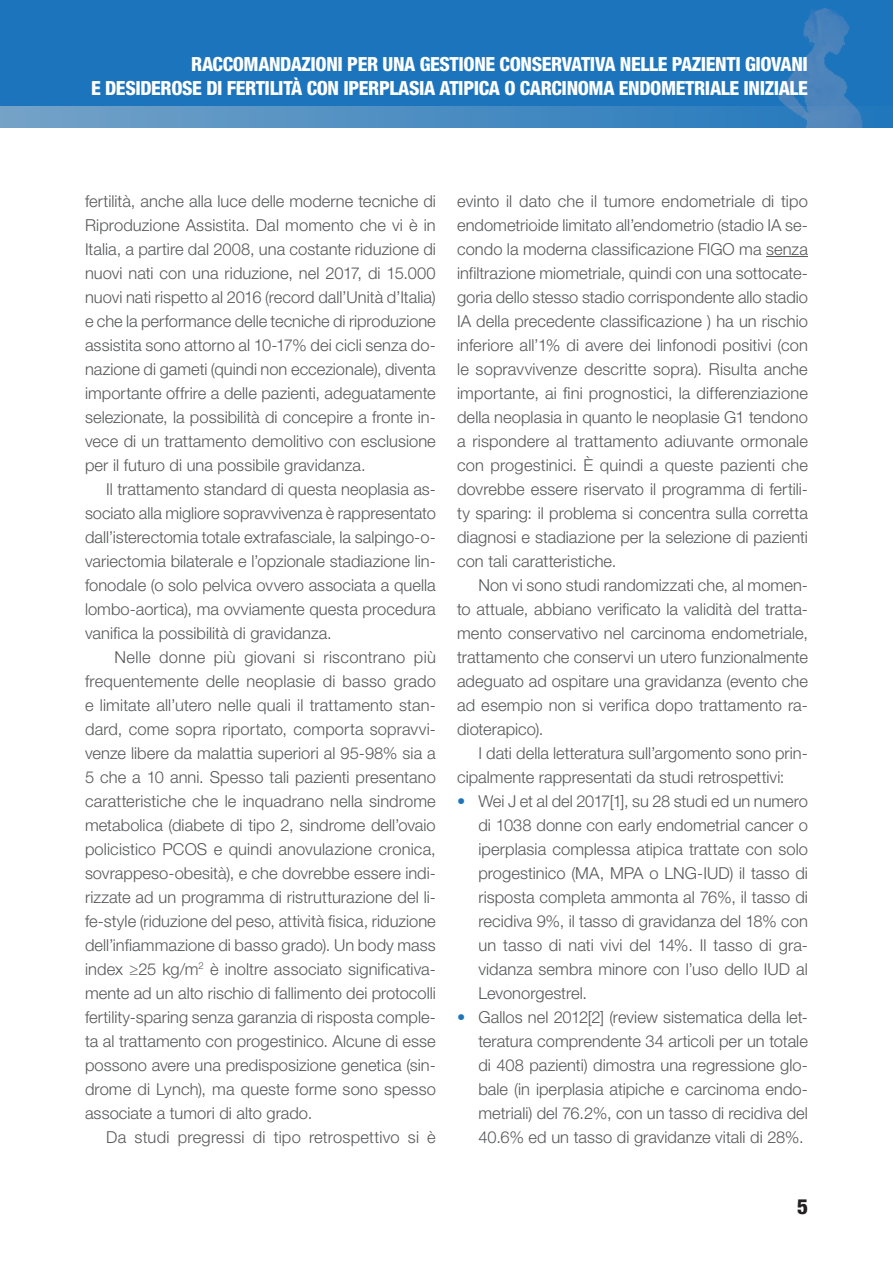
<style>
.page{position:relative;width:893px;height:1263px;background:#fff}
.page>*{position:absolute;margin:0;border:0;box-sizing:border-box;transform-origin:0 0}
.t1{font:800 condensed 21px "Helvetica Neue LT Std";color:#231f20}
.t2{font:800 condensed 19.5px/24px "Helvetica Neue LT Std";letter-spacing:-.02em;color:#fff;text-align:right}
.Testo{font:300 16.5px/24px "Helvetica Neue LT Std";letter-spacing:.005em;color:#57585a;text-align:justify}
.s1{color:#1c75bc}
</style>
<div class="page">
<div style="left:0;top:0;width:893px;height:128px;background:#1c75bc"></div>
<img style="left:778px;top:8px;width:76px;height:98px">
<svg style="left:0;top:106px;width:863px;height:22px;background:#4e8ec1"></svg>
<hr style="left:766px;top:256px;width:42px;height:1px;background:#57585a">
<p class="t2" style="left:91px;top:52px;width:718px">RACCOMANDAZIONI PER UNA GESTIONE CONSERVATIVA NELLE PAZIENTI GIOVANI<br>E DESIDEROSE DI FERTILITÀ CON IPERPLASIA ATIPICA O CARCINOMA ENDOMETRIALE INIZIALE</p>
<p class="Testo" style="left:85px;top:189px;width:352px">fertilità, anche alla luce delle moderne tecniche di Riproduzione Assistita. Dal momento che vi è in Italia, a partire dal 2008, una costante riduzione di nuovi nati con una riduzione, nel 2017, di 15.000 nuovi nati rispetto al 2016 (record dall’Unità d’Italia) e che la performance delle tecniche di riproduzione assistita sono attorno al 10-17% dei cicli senza do&shy;nazione di gameti (quindi non eccezionale), diventa importante offrire a delle pazienti, adeguatamente selezionate, la possibilità di concepire a fronte in&shy;vece di un trattamento demolitivo con esclusione per il futuro di una possibile gravidanza.</p>
<p class="Testo" style="left:85px;top:477px;width:352px;text-indent:21px">Il trattamento standard di questa neoplasia as&shy;sociato alla migliore sopravvivenza è rappresentato dall’isterectomia totale extrafasciale, la salpingo-o&shy;variectomia bilaterale e l’opzionale stadiazione lin&shy;fonodale (o solo pelvica ovvero associata a quella lombo-aortica), ma ovviamente questa procedura vanifica la possibilità di gravidanza.</p>
<p class="Testo" style="left:85px;top:645px;width:352px;text-indent:30px">Nelle donne più giovani si riscontrano più frequentemente delle neoplasie di basso grado e limitate all’utero nelle quali il trattamento stan&shy;dard, come sopra riportato, comporta sopravvi&shy;venze libere da malattia superiori al 95-98% sia a 5 che a 10 anni. Spesso tali pazienti presentano caratteristiche che le inquadrano nella sindrome metabolica (diabete di tipo 2, sindrome dell’ovaio policistico PCOS e quindi anovulazione cronica, sovrappeso-obesità), e che dovrebbe essere indi&shy;rizzate ad un programma di ristrutturazione del li&shy;fe-style (riduzione del peso, attività fisica, riduzione dell’infiammazione di basso grado). Un body mass index ≥25 kg/m<sup>2</sup> è inoltre associato significativa&shy;mente ad un alto rischio di fallimento dei protocolli fertility-sparing senza garanzia di risposta comple&shy;ta al trattamento con progestinico. Alcune di esse possono avere una predisposizione genetica (sin&shy;drome di Lynch), ma queste forme sono spesso associate a tumori di alto grado.</p>
<p class="Testo" style="left:106px;top:1125px;width:331px">Da studi pregressi di tipo retrospettivo si è</p>
<p class="Testo" style="left:457px;top:189px;width:352px">evinto il dato che il tumore endometriale di tipo endometrioide limitato all’endometrio (stadio IA se&shy;condo la moderna classificazione FIGO ma senza infiltrazione miometriale, quindi con una sottocate&shy;goria dello stesso stadio corrispondente allo stadio IA della precedente classificazione ) ha un rischio inferiore all’1% di avere dei linfonodi positivi (con le sopravvivenze descritte sopra). Risulta anche importante, ai fini prognostici, la differenziazione della neoplasia in quanto le neoplasie G1 tendono a rispondere al trattamento adiuvante ormonale con progestinici. È quindi a queste pazienti che dovrebbe essere riservato il programma di fertili&shy;ty sparing: il problema si concentra sulla corretta diagnosi e stadiazione per la selezione di pazienti con tali caratteristiche.</p>
<p class="Testo" style="left:457px;top:573px;width:352px;text-indent:21px">Non vi sono studi randomizzati che, al momen&shy;to attuale, abbiano verificato la validità del tratta&shy;mento conservativo nel carcinoma endometriale, trattamento che conservi un utero funzionalmente adeguato ad ospitare una gravidanza (evento che ad esempio non si verifica dopo trattamento ra&shy;dioterapico).</p>
<p class="Testo" style="left:457px;top:741px;width:352px;text-indent:21px">I dati della letteratura sull’argomento sono prin&shy;cipalmente rappresentati da studi retrospettivi:</p>
<p class="Testo" style="left:478px;top:789px;width:331px;text-indent:-21px"><span class="s1">•</span> Wei J et al del 2017[1], su 28 studi ed un numero di 1038 donne con early endometrial cancer o iperplasia complessa atipica trattate con solo progestinico (MA, MPA o LNG-IUD) il tasso di risposta completa ammonta al 76%, il tasso di recidiva 9%, il tasso di gravidanza del 18% con un tasso di nati vivi del 14%. Il tasso di gra&shy;vidanza sembra minore con l’uso dello IUD al Levonorgestrel.</p>
<p class="Testo" style="left:478px;top:1005px;width:331px;text-indent:-21px"><span class="s1">•</span> Gallos nel 2012[2] (review sistematica della let&shy;teratura comprendente 34 articoli per un totale di 408 pazienti) dimostra una regressione glo&shy;bale (in iperplasia atipiche e carcinoma endo&shy;metriali) del 76.2%, con un tasso di recidiva del 40.6% ed un tasso di gravidanze vitali di 28%.</p>
<p class="t1" style="left:797px;top:1194px;width:12px">5</p>
</div>
